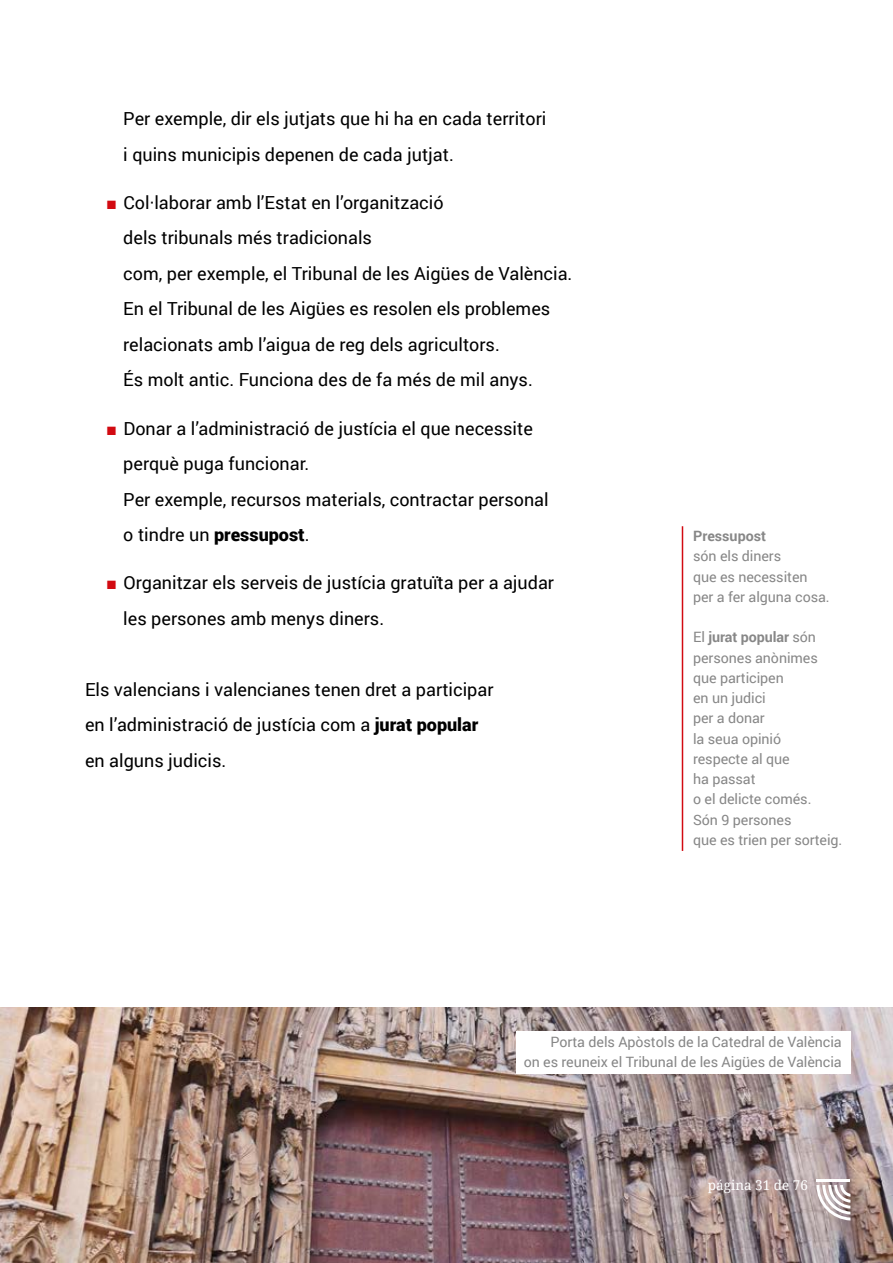
<style>
.page{position:relative;width:893px;height:1263px;background:#fff}
.page>*{position:absolute;margin:0;border:0;box-sizing:border-box;transform-origin:0 0}
.t1{font:18px/35.5px "Roboto";color:#000}
.t2{font:14.25px/20.2px "Roboto";letter-spacing:-.005em;color:#878787}
.t3{font:700 14.25px "Roboto";color:#878787}
.t4{font:13.5px "Droid Serif";color:#fff}
.s1{font-family:"Arial";color:#d20a11}
.s2{font-weight:900}
.s3{font-weight:700}
</style>
<div class="page">
<hr style="left:682px;top:526px;width:1px;height:325px;background:#d20a11">
<img style="left:0;top:1008px;width:893px;height:255px">
<div style="left:516px;top:1031px;width:334px;height:43px;background:#fff"></div>
<hr style="left:816px;top:1179px;width:34px;height:3px;background:#fff">
<svg style="left:816px;top:1185px;width:34px;height:35px"></svg>
<p class="t1" style="left:123px;top:100px;width:425px">Per exemple, dir els jutjats que hi ha en cada territori i quins municipis depenen de cada jutjat.</p>
<p class="t1" style="left:123px;top:184px;width:451px;text-indent:-17px"><span class="s1">■</span> Col·laborar amb l’Estat en l’organització<br>dels tribunals més tradicionals<br>com, per exemple, el Tribunal de les Aigües de València.<br>En el Tribunal de les Aigües es resolen els problemes relacionats amb l’aigua de reg dels agricultors.<br>És molt antic. Funciona des de fa més de mil anys.</p>
<p class="t1" style="left:123px;top:410px;width:427px;text-indent:-17px"><span class="s1">■</span> Donar a l’administració de justícia el que necessite perquè puga funcionar.<br>Per exemple, recursos materials, contractar personal o tindre un <span class="s2">pressupost</span>.</p>
<p class="t1" style="left:123px;top:565px;width:432px;text-indent:-17px"><span class="s1">■</span> Organitzar els serveis de justícia gratuïta per a ajudar les persones amb menys diners.</p>
<p class="t1" style="left:85px;top:671px;width:410px">Els valencians i valencianes tenen dret a participar en l’administració de justícia com a <span class="s2">jurat popular </span>en alguns judicis.</p>
<p class="t3" style="left:693px;top:526px;width:74px">Pressupost</p>
<p class="t2" style="left:693px;top:546px;width:138px">són els diners<br>que es necessiten per a fer alguna cosa.</p>
<p class="t2" style="left:693px;top:627px;width:151px">El <span class="s3">jurat popular</span> són persones anònimes que participen<br>en un judici<br>per a donar<br>la seua opinió<br>respecte al que<br>ha passat<br>o el delicte comés.<br>Són 9 persones<br>que es trien per sorteig.</p>
<p class="t2" style="left:524px;top:1031px;width:320px;text-align:right">Porta dels Apòstols de la Catedral de València<br>on es reuneix el Tribunal de les Aigües de València</p>
<p class="t4" style="left:708px;top:1177px;width:102px">página 31 de 76</p>
</div>
